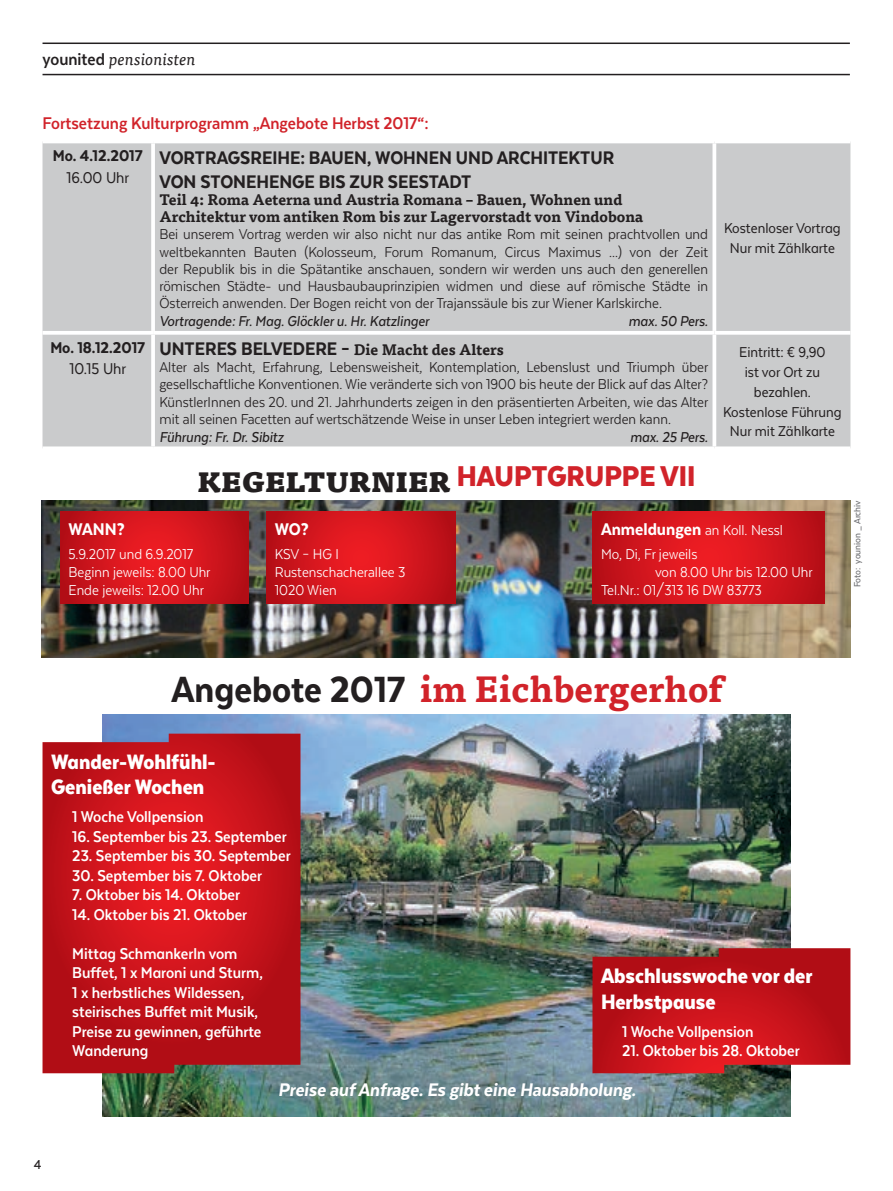
<style>
.page{position:relative;width:893px;height:1191px;background:#fff}
.page>*{position:absolute;margin:0;border:0;box-sizing:border-box;transform-origin:0 0}
.t1{font:800 42px "Texta Narrow Alt";color:#231f20}
.t2{font:700 36px "Tisa OT";color:#d1232a}
.t3{font:900 33px "Texta Narrow Alt";color:#d1232a}
.t4{font:900 24px/25.5px "Texta Narrow Alt";color:#fff}
.t5{font:800 21px/24px "Texta Narrow Alt";color:#231f20}
.t6{font:italic 800 21px "Texta Narrow Alt";color:#fff}
.Kastentitel{font:700 19.5px "Texta Narrow";color:#d1232a}
.Kastentitel-2{font:800 19.5px "Texta Narrow";letter-spacing:-.005em;color:#fff}
.t7{font:700 18px/19.5px "Texta Narrow Alt";color:#fff}
.t8{font:800 18px "Texta Narrow Alt";color:#231f20}
.t9{font:18px "Texta Narrow Alt";color:#231f20}
.t10{font:16.5px/17.2px "Texta Narrow";color:#231f20;text-align:justify}
.Kastentext{font:16.5px "Texta Narrow";color:#fff}
.t11{font:16.5px/19.8px "Texta Narrow Alt";color:#231f20;text-align:center}
.Kastentext-2{font:italic 500 16.5px "Texta Narrow";color:#231f20}
.Kastentitel-3{font:16.5px "Texta Narrow";color:#fff}
.t12{font:italic 16.5px "Tisa OT";color:#231f20}
.t13{font:700 15px/17.2px "Tisa OT";color:#231f20}
.t14{font:500 15px "Texta Narrow";color:#231f20}
.Fotocredit{font:500 10.5px "Texta Narrow";color:#6c6d70}
.s1{font-family:"Texta Narrow";font-weight:700;font-style:normal;font-size:19.5px}
.s2{font-family:"Tisa OT";font-weight:700;font-size:15px}
.s3{font-weight:800;font-size:19.5px}
</style>
<div class="page">
<img style="left:103px;top:714px;width:687px;height:402px">
<svg style="left:43px;top:733px;width:257px;height:340px;background:#c4161e"></svg>
<svg style="left:592px;top:948px;width:258px;height:125px;background:#bc191f"></svg>
<img style="left:42px;top:500px;width:808px;height:158px">
<div style="left:43px;top:143px;width:807px;height:303px;background:#cacbcc"></div>
<hr style="left:151px;top:143px;width:4px;height:188px;background:#fff">
<svg style="left:712px;top:143px;width:4px;height:188px"></svg>
<hr style="left:151px;top:335px;width:4px;height:111px;background:#fff">
<svg style="left:712px;top:335px;width:4px;height:111px"></svg>
<svg style="left:43px;top:331px;width:110px;height:4px"></svg>
<svg style="left:153px;top:331px;width:561px;height:4px"></svg>
<svg style="left:714px;top:331px;width:136px;height:4px"></svg>
<svg style="left:43px;top:446px;width:110px;height:1px"></svg>
<svg style="left:153px;top:446px;width:561px;height:1px"></svg>
<svg style="left:714px;top:446px;width:136px;height:2px"></svg>
<svg style="left:60px;top:511px;width:189px;height:92px;background:#d0151c"></svg>
<svg style="left:266px;top:511px;width:189px;height:92px;background:#d0151c"></svg>
<svg style="left:592px;top:511px;width:232px;height:92px;background:#d1151d"></svg>
<hr style="left:43px;top:43px;width:807px;height:1px;background:#231f20">
<hr style="left:43px;top:74px;width:807px;height:1px;background:#231f20">
<p class="t12" style="left:43px;top:50px;width:155px"><span class="s1">younited</span> pensionisten</p>
<p class="Kastentitel" style="left:43px;top:114px;width:388px">Fortsetzung Kulturprogramm „Angebote Herbst 2017“:</p>
<p class="t8" style="left:53px;top:147px;width:91px">Mo. 4.12.2017</p>
<p class="t9" style="left:67px;top:168px;width:64px">16.00 Uhr</p>
<p class="t8" style="left:50px;top:338px;width:96px">Mo. 18.12.2017</p>
<p class="t9" style="left:70px;top:360px;width:58px">10.15 Uhr</p>
<p class="t5" style="left:159px;top:145px;width:456px">VORTRAGSREIHE: BAUEN, WOHNEN UND ARCHITEKTUR<br>VON STONEHENGE BIS ZUR SEESTADT</p>
<p class="t13" style="left:159px;top:191px;width:485px">Teil 4: Roma Aeterna und Austria Romana – Bauen, Wohnen und<br>Architektur vom antiken Rom bis zur Lagervorstadt von Vindobona</p>
<p class="t10" style="left:159px;top:226px;width:550px">Bei unserem Vortrag werden wir also nicht nur das antike Rom mit seinen prachtvollen und weltbekannten Bauten (Kolosseum, Forum Romanum, Circus Maximus ...) von der Zeit der Republik bis in die Spätantike anschauen, sondern wir werden uns auch den generellen römischen Städte- und Hausbaubauprinzipien widmen und diese auf römische Städte in Österreich anwenden. Der Bogen reicht von der Trajanssäule bis zur Wiener Karlskirche.</p>
<p class="Kastentext-2" style="left:159px;top:313px;width:271px">Vortragende: Fr. Mag. Glöckler u. Hr. Katzlinger</p>
<p class="Kastentext-2" style="left:628px;top:313px;width:81px">max. 50 Pers.</p>
<p class="t5" style="left:159px;top:336px;width:346px">UNTERES BELVEDERE – <span class="s2">Die Macht des Alters</span></p>
<p class="t10" style="left:159px;top:358px;width:550px">Alter als Macht, Erfahrung, Lebensweisheit, Kontemplation, Lebenslust und Triumph über gesellschaftliche Konventionen. Wie veränderte sich von 1900 bis heute der Blick auf das Alter?<br>KünstlerInnen des 20. und 21. Jahrhunderts zeigen in den präsentierten Arbeiten, wie das Alter mit all seinen Facetten auf wertschätzende Weise in unser Leben integriert werden kann.</p>
<p class="Kastentext-2" style="left:159px;top:428px;width:126px">Führung: Fr. Dr. Sibitz</p>
<p class="Kastentext-2" style="left:630px;top:428px;width:79px">max. 25 Pers.</p>
<p class="t3" style="left:197px;top:459px;width:499px"><sub>KEGELTURNIER</sub> HAUPTGRUPPE VII</p>
<p class="t11" style="left:724px;top:218px;width:118px">Kostenloser Vortrag</p>
<p class="t11" style="left:730px;top:238px;width:107px">Nur mit Zählkarte</p>
<p class="t11" style="left:739px;top:342px;width:88px">Eintritt: € 9,90</p>
<p class="t11" style="left:745px;top:362px;width:77px">ist vor Ort zu bezahlen.</p>
<p class="t11" style="left:723px;top:401px;width:120px">Kostenlose Führung</p>
<p class="t11" style="left:730px;top:421px;width:107px">Nur mit Zählkarte</p>
<p class="Kastentitel-2" style="left:69px;top:518px;width:58px">WANN?</p>
<p class="Kastentext" style="left:69px;top:545px;width:126px">5.9.2017 und 6.9.2017</p>
<p class="Kastentext" style="left:69px;top:563px;width:143px">Beginn jeweils: 8.00 Uhr</p>
<p class="Kastentext" style="left:69px;top:581px;width:137px">Ende jeweils: 12.00 Uhr</p>
<p class="Kastentitel-2" style="left:275px;top:518px;width:36px">WO?</p>
<p class="Kastentext" style="left:275px;top:545px;width:65px">KSV – HG I</p>
<p class="Kastentext" style="left:275px;top:563px;width:132px">Rustenschacherallee 3</p>
<p class="Kastentext" style="left:275px;top:581px;width:63px">1020 Wien</p>
<p class="Kastentitel-3" style="left:601px;top:521px;width:183px"><span class="s3">Anmeldungen</span> an Koll. Nessl</p>
<p class="Kastentext" style="left:601px;top:545px;width:98px">Mo, Di, Fr jeweils</p>
<p class="Kastentext" style="left:655px;top:563px;width:159px">von 8.00 Uhr bis 12.00 Uhr</p>
<p class="Kastentext" style="left:601px;top:581px;width:162px">Tel.Nr.: 01/313 16 DW 83773</p>
<p class="Fotocredit" style="left:852px;top:587px;width:89px;rotate:-90deg">Foto: younion _ Archiv</p>
<p class="t1" style="left:171px;top:668px;width:235px">Angebote 2017</p>
<p class="t2" style="left:420px;top:667px;width:304px">im Eichbergerhof</p>
<p class="t4" style="left:51px;top:748px;width:166px">Wander-Wohlfühl-<br>Genießer Wochen</p>
<p class="t7" style="left:72px;top:807px;width:133px">1 Woche Vollpension</p>
<p class="t7" style="left:72px;top:826px;width:216px">16. September bis 23. September</p>
<p class="t7" style="left:72px;top:846px;width:220px">23. September bis 30. September</p>
<p class="t7" style="left:72px;top:865px;width:191px">30. September bis 7. Oktober</p>
<p class="t7" style="left:72px;top:885px;width:169px">7. Oktober bis 14. Oktober</p>
<p class="t7" style="left:72px;top:904px;width:176px">14. Oktober bis 21. Oktober</p>
<p class="t7" style="left:72px;top:943px;width:192px">Mittag Schmankerln vom<br>Buffet, 1 x Maroni und Sturm,<br>1 x herbstliches Wildessen, steirisches Buffet mit Musik,<br>Preise zu gewinnen, geführte<br>Wanderung</p>
<p class="t4" style="left:601px;top:963px;width:213px">Abschlusswoche vor der<br>Herbstpause</p>
<p class="t7" style="left:622px;top:1021px;width:133px">1 Woche Vollpension</p>
<p class="t7" style="left:622px;top:1041px;width:179px">21. Oktober bis 28. Oktober</p>
<p class="t6" style="left:278px;top:1079px;width:359px">Preise auf Anfrage. Es gibt eine Hausabholung.</p>
<p class="t14" style="left:34px;top:1156px;width:9px">4</p>
</div>
